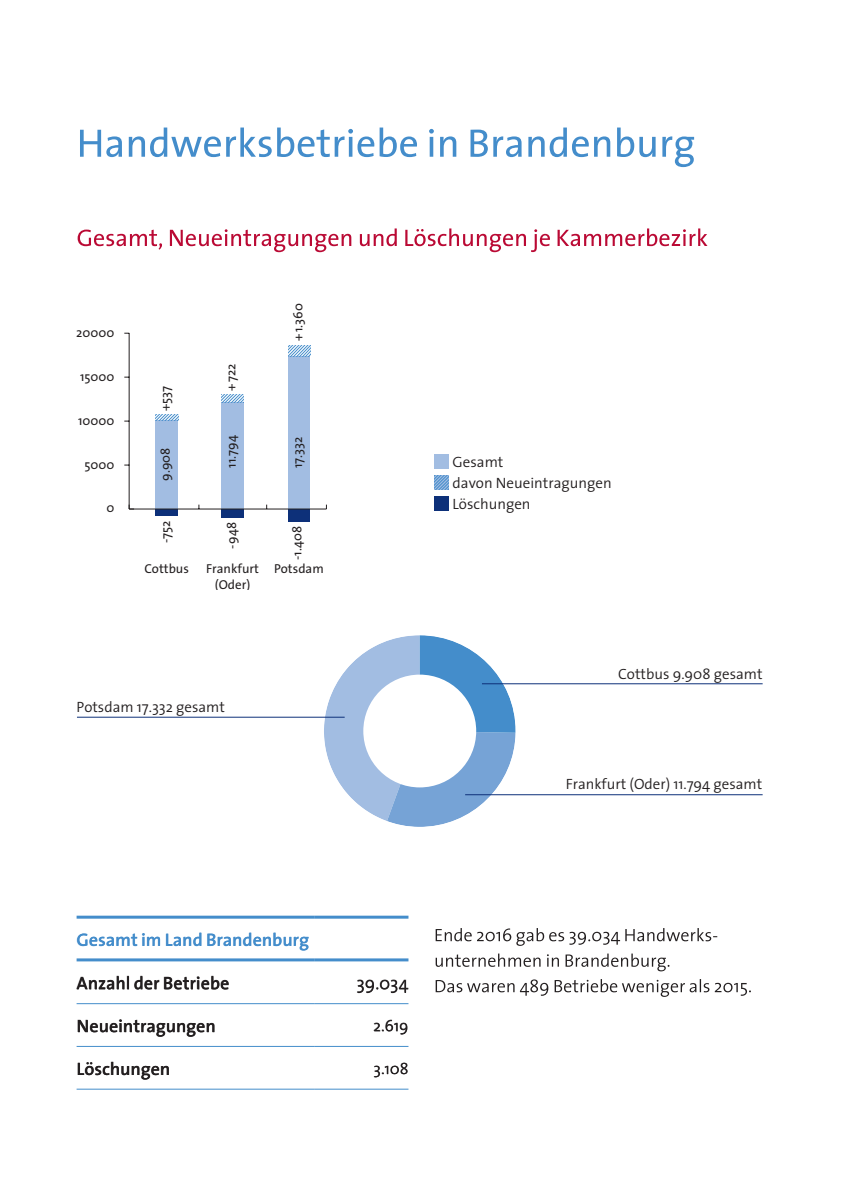
<style>
.page{position:relative;width:851px;height:1202px;background:#fff}
.page>*{position:absolute;margin:0;border:0;box-sizing:border-box;transform-origin:0 0}
.t1{font:600 18px "The Sans 6";color:#231f20}
.t2{font:600 18px "The Sans 6";letter-spacing:.005em;color:#448dcb}
.t3{font:300 18px "The Sans 4";color:#231f20}
.t4{font:300 16px "The Sans 4";color:#231f20}
.t5{font:300 15px "The Sans 4";color:#231f20}
.t6{font:13px/15.6px "The Sans 5";color:#231f20;text-align:center}
</style>
<div class="page">
<svg style="left:80px;top:128px;width:614px;height:39px"></svg>
<svg style="left:78px;top:228px;width:629px;height:24px"></svg>
<hr style="left:77px;top:916px;width:238px;height:3px;background:#448dcb">
<hr style="left:315px;top:916px;width:93px;height:3px;background:#448dcb">
<hr style="left:77px;top:958px;width:238px;height:3px;background:#448dcb">
<hr style="left:315px;top:958px;width:93px;height:3px;background:#448dcb">
<hr style="left:77px;top:1003px;width:238px;height:1px;background:#448dcb">
<hr style="left:315px;top:1003px;width:93px;height:1px;background:#448dcb">
<hr style="left:77px;top:1046px;width:238px;height:1px;background:#448dcb">
<hr style="left:315px;top:1046px;width:93px;height:1px;background:#448dcb">
<hr style="left:77px;top:1089px;width:238px;height:1px;background:#448dcb">
<hr style="left:315px;top:1089px;width:93px;height:1px;background:#448dcb">
<svg style="left:374px;top:1063px;width:33px;height:14px"></svg>
<svg style="left:78px;top:1062px;width:91px;height:18px"></svg>
<svg style="left:374px;top:1020px;width:33px;height:15px"></svg>
<svg style="left:78px;top:1019px;width:136px;height:18px"></svg>
<svg style="left:357px;top:980px;width:51px;height:13px"></svg>
<svg style="left:77px;top:976px;width:152px;height:14px"></svg>
<svg style="left:77px;top:933px;width:231px;height:17px"></svg>
<svg style="left:435px;top:979px;width:315px;height:18px"></svg>
<svg style="left:435px;top:953px;width:234px;height:18px"></svg>
<svg style="left:435px;top:928px;width:282px;height:18px"></svg>
<svg style="left:324px;top:635px;width:191px;height:192px"></svg>
<hr style="left:482px;top:683px;width:280px;height:1px;background:#0d3079">
<hr style="left:465px;top:794px;width:297px;height:1px;background:#0d3079">
<hr style="left:77px;top:717px;width:267px;height:1px;background:#0d3079">
<div style="left:156px;top:420px;width:22px;height:89px;background:#a2bde2"></div>
<div style="left:156px;top:509px;width:22px;height:7px;background:#0d3079"></div>
<div style="left:288px;top:356px;width:22px;height:153px;background:#a2bde2"></div>
<div style="left:288px;top:509px;width:22px;height:12px;background:#0d3079"></div>
<div style="left:221px;top:403px;width:23px;height:106px;background:#a2bde2"></div>
<div style="left:221px;top:509px;width:23px;height:8px;background:#0d3079"></div>
<hr style="left:129px;top:509px;width:197px;height:1px;background:#231f20">
<hr style="left:129px;top:333px;width:1px;height:176px;background:#231f20">
<svg style="left:129px;top:505px;width:5px;height:5px"></svg>
<div style="left:434px;top:454px;width:14px;height:15px;background:#a2bde2"></div>
<div style="left:434px;top:496px;width:14px;height:15px;background:#0d3079"></div>
<svg style="left:434px;top:475px;width:14px;height:15px"></svg>
<svg style="left:288px;top:345px;width:22px;height:12px"></svg>
<svg style="left:156px;top:414px;width:22px;height:6px"></svg>
<svg style="left:221px;top:395px;width:23px;height:8px"></svg>
<p class="t6" style="left:76px;top:324px;width:40px">20000</p>
<p class="t6" style="left:80px;top:368px;width:36px">15000</p>
<p class="t6" style="left:78px;top:412px;width:38px">10000</p>
<p class="t6" style="left:84px;top:456px;width:31px">5000</p>
<p class="t6" style="left:106px;top:500px;width:9px">0</p>
<p class="t6" style="left:157px;top:411px;width:27px;rotate:-90deg">+537</p>
<p class="t6" style="left:157px;top:481px;width:35px;rotate:-90deg">9.908</p>
<p class="t6" style="left:157px;top:543px;width:24px;rotate:-90deg">-752</p>
<p class="t6" style="left:223px;top:391px;width:29px;rotate:-90deg">+722</p>
<p class="t6" style="left:290px;top:341px;width:39px;rotate:-90deg">+1.360</p>
<p class="t6" style="left:223px;top:468px;width:34px;rotate:-90deg">11.794</p>
<p class="t6" style="left:289px;top:468px;width:33px;rotate:-90deg">17.332</p>
<p class="t6" style="left:223px;top:549px;width:28px;rotate:-90deg">-948</p>
<p class="t6" style="left:289px;top:560px;width:36px;rotate:-90deg">-1.408</p>
<p class="t6" style="left:144px;top:560px;width:46px">Cottbus</p>
<p class="t6" style="left:206px;top:560px;width:54px">Frankfurt (Oder)</p>
<p class="t6" style="left:274px;top:560px;width:51px">Potsdam</p>
<p class="t5" style="left:77px;top:694px;width:150px">Potsdam 17.332 gesamt</p>
<p class="t5" style="left:452px;top:450px;width:52px">Gesamt</p>
<p class="t5" style="left:452px;top:492px;width:79px">Löschungen</p>
<p class="t5" style="left:452px;top:471px;width:161px">davon Neueintragungen</p>
<p class="t5" style="left:618px;top:661px;width:146px">Cottbus 9.908 gesamt</p>
<p class="t5" style="left:565px;top:771px;width:198px">Frankfurt (Oder) 11.794 gesamt</p>
<p class="t2" style="left:77px;top:925px;width:234px">Gesamt im Land Brandenburg</p>
<p class="t1" style="left:77px;top:968px;width:154px">Anzahl der Betriebe</p>
<p class="t3" style="left:356px;top:968px;width:53px">39.034</p>
<p class="t1" style="left:77px;top:1011px;width:141px">Neueintragungen</p>
<p class="t4" style="left:373px;top:1013px;width:37px">2.619</p>
<p class="t1" style="left:77px;top:1054px;width:95px">Löschungen</p>
<p class="t4" style="left:373px;top:1055px;width:36px">3.108</p>
</div>
